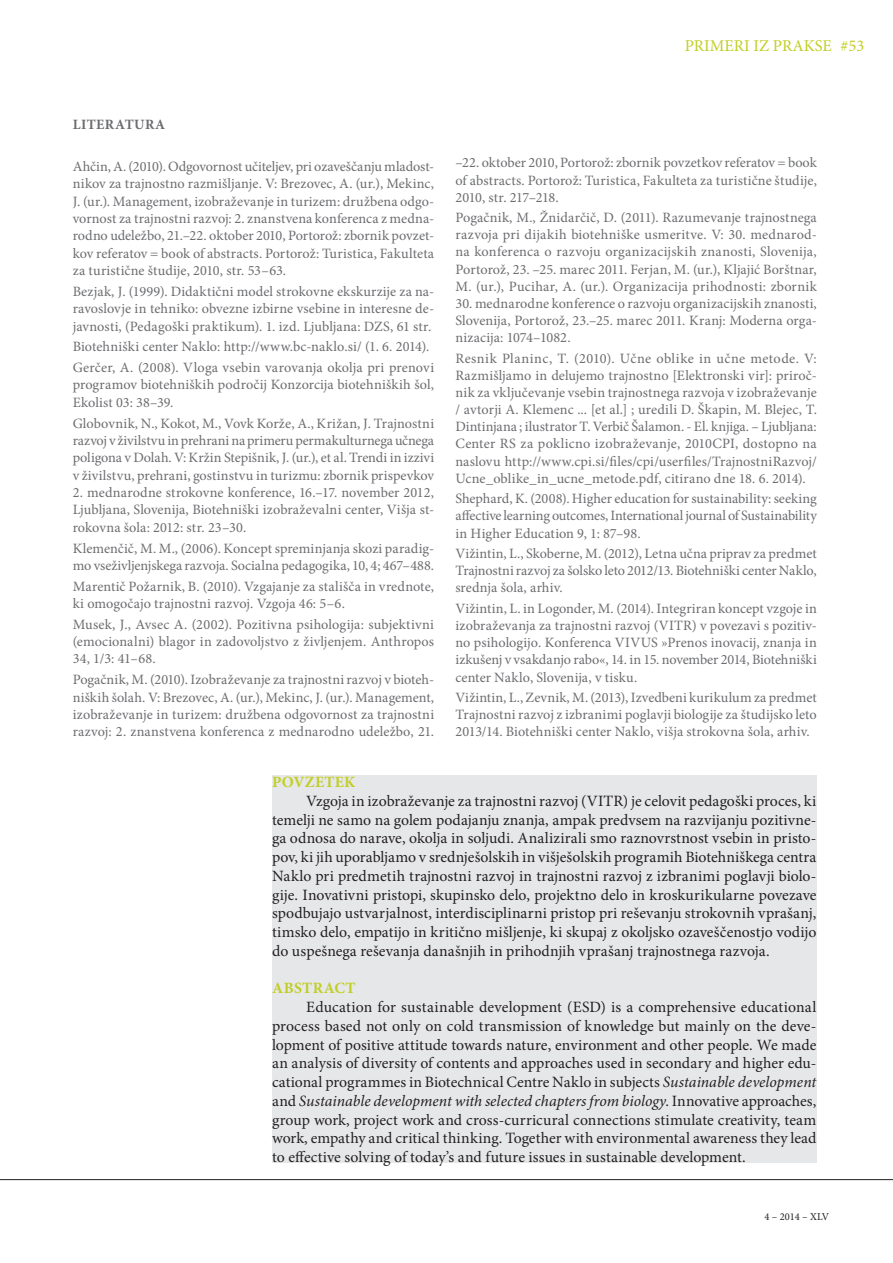
<style>
.page{position:relative;width:893px;height:1263px;background:#fff}
.page>*{position:absolute;margin:0;border:0;box-sizing:border-box;transform-origin:0 0}
.t1{font:16.5px "Minion Pro";color:#c1ce23}
.t2{font:15.75px/18.8px "Minion Pro";color:#231f20;text-align:justify}
.t3{font:700 15.75px "Minion Pro";color:#c1ce23}
.t4{font:14.25px/17.1px "Minion Pro";letter-spacing:.005em;color:#6c6d70;text-align:justify}
.t5{font:700 14.25px "Minion Pro";color:#6c6d70}
.t6{font:10.5px "Minion Pro";color:#231f20}
.s1{font-style:italic}
</style>
<div class="page">
<hr style="left:0;top:1179px;width:893px;height:1px;background:#231f20">
<div style="left:272px;top:776px;width:544px;height:387px;background:#e6e7e9"></div>
<p class="t1" style="left:685px;top:35px;width:181px">PRIMERI IZ PRAKSE #53</p>
<p class="t5" style="left:73px;top:115px;width:19px">LITERATURA</p>
<p class="t4" style="left:73px;top:158px;width:363px">Ahčin, A. (2010). Odgovornost učiteljev, pri ozaveščanju mladost&shy;nikov za trajnostno razmišljanje. V: Brezovec, A. (ur.), Mekinc, J. (ur.). Management, izobraževanje in turizem: družbena odgo&shy;vornost za trajnostni razvoj: 2. znanstvena konferenca z medna&shy;rodno udeležbo, 21.–22. oktober 2010, Portorož: zbornik povzet&shy;kov referatov = book of abstracts. Portorož: Turistica, Fakulteta za turistične študije, 2010, str. 53–63.</p>
<p class="t4" style="left:73px;top:283px;width:363px">Bezjak, J. (1999). Didaktični model strokovne ekskurzije za na&shy;ravoslovje in tehniko: obvezne izbirne vsebine in interesne de&shy;javnosti, (Pedagoški praktikum). 1. izd. Ljubljana: DZS, 61 str.</p>
<p class="t4" style="left:73px;top:336px;width:363px;line-height:20.7px">Biotehniški center Naklo: http://www.bc-naklo.si/ (1. 6. 2014).<br>Gerčer, A. (2008). Vloga vsebin varovanja okolja pri prenovi</p>
<p class="t4" style="left:73px;top:376px;width:363px">programov biotehniških področij Konzorcija biotehniških šol,<br>Ekolist 03: 38–39.</p>
<p class="t4" style="left:73px;top:414px;width:363px">Globovnik, N., Kokot, M., Vovk Korže, A., Križan, J. Trajnostni razvoj v živilstvu in prehrani na primeru permakulturnega učnega poligona v Dolah. V: Kržin Stepišnik, J. (ur.), et al. Trendi in izzivi v živilstvu, prehrani, gostinstvu in turizmu: zbornik prispevkov</p>
<p class="t4" style="left:73px;top:484px;width:363px">2. mednarodne strokovne konference, 16.–17. november 2012, Ljubljana, Slovenija, Biotehniški izobraževalni center, Višja st&shy;rokovna šola: 2012: str. 23–30.</p>
<p class="t4" style="left:73px;top:539px;width:363px">Klemenčič, M. M., (2006). Koncept spreminjanja skozi paradig&shy;mo vseživljenjskega razvoja. Socialna pedagogika, 10, 4; 467–488.</p>
<p class="t4" style="left:73px;top:577px;width:363px">Marentič Požarnik, B. (2010). Vzgajanje za stališča in vrednote, ki omogočajo trajnostni razvoj. Vzgoja 46: 5–6.</p>
<p class="t4" style="left:73px;top:615px;width:363px">Musek, J., Avsec A. (2002). Pozitivna psihologija: subjektivni (emocionalni) blagor in zadovoljstvo z življenjem. Anthropos 34, 1/3: 41–68.</p>
<p class="t4" style="left:73px;top:671px;width:363px">Pogačnik, M. (2010). Izobraževanje za trajnostni razvoj v bioteh&shy;niških šolah. V: Brezovec, A. (ur.), Mekinc, J. (ur.). Management, izobraževanje in turizem: družbena odgovornost za trajnostni razvoj: 2. znanstvena konferenca z mednarodno udeležbo, 21.</p>
<p class="t4" style="left:455px;top:154px;width:363px">–22. oktober 2010, Portorož: zbornik povzetkov referatov = book of abstracts. Portorož: Turistica, Fakulteta za turistične študije, 2010, str. 217–218.</p>
<p class="t4" style="left:455px;top:209px;width:363px">Pogačnik, M., Žnidarčič, D. (2011). Razumevanje trajnostnega razvoja pri dijakih biotehniške usmeritve. V: 30. mednarod&shy;na konferenca o razvoju organizacijskih znanosti, Slovenija, Portorož, 23. –25. marec 2011. Ferjan, M. (ur.), Kljajić Borštnar, M. (ur.), Pucihar, A. (ur.). Organizacija prihodnosti: zbornik</p>
<p class="t4" style="left:455px;top:295px;width:363px">30. mednarodne konference o razvoju organizacijskih znanosti, Slovenija, Portorož, 23.–25. marec 2011. Kranj: Moderna orga&shy;nizacija: 1074–1082.</p>
<p class="t4" style="left:455px;top:350px;width:363px">Resnik Planinc, T. (2010). Učne oblike in učne metode. V:<br>Razmišljamo in delujemo trajnostno [Elektronski vir]: priroč&shy;nik za vključevanje vsebin trajnostnega razvoja v izobraževanje / avtorji A. Klemenc ... [et al.] ; uredili D. Škapin, M. Blejec, T.<br>Dintinjana ; ilustrator T. Verbič Šalamon. - El. knjiga. – Ljubljana:<br>Center RS za poklicno izobraževanje, 2010CPI, dostopno na naslovu http://www.cpi.si/files/cpi/userfiles/TrajnostniRazvoj/ Ucne_oblike_in_ucne_metode.pdf, citirano dne 18. 6. 2014).</p>
<p class="t4" style="left:455px;top:490px;width:363px">Shephard, K. (2008). Higher education for sustainability: seeking affective learning outcomes, International journal of Sustainability in Higher Education 9, 1: 87–98.</p>
<p class="t4" style="left:455px;top:545px;width:363px">Vižintin, L., Skoberne, M. (2012), Letna učna priprav za predmet Trajnostni razvoj za šolsko leto 2012/13. Biotehniški center Naklo, srednja šola, arhiv.</p>
<p class="t4" style="left:455px;top:600px;width:363px">Vižintin, L. in Logonder, M. (2014). Integriran koncept vzgoje in izobraževanja za trajnostni razvoj (VITR) v povezavi s pozitiv&shy;no psihologijo. Konferenca VIVUS »Prenos inovacij, znanja in izkušenj v vsakdanjo rabo«, 14. in 15. november 2014, Biotehniški center Naklo, Slovenija, v tisku.</p>
<p class="t4" style="left:455px;top:689px;width:363px">Vižintin, L., Zevnik, M. (2013), Izvedbeni kurikulum za predmet Trajnostni razvoj z izbranimi poglavji biologije za študijsko leto 2013/14. Biotehniški center Naklo, višja strokovna šola, arhiv.</p>
<p class="t3" style="left:272px;top:771px;width:22px">POVZETEK</p>
<p class="t2" style="left:272px;top:791px;width:546px;text-indent:34px">Vzgoja in izobraževanje za trajnostni razvoj (VITR) je celovit pedagoški proces, ki temelji ne samo na golem podajanju znanja, ampak predvsem na razvijanju pozitivne&shy;ga odnosa do narave, okolja in soljudi. Analizirali smo raznovrstnost vsebin in pristo&shy;pov, ki jih uporabljamo v srednješolskih in višješolskih programih Biotehniškega centra Naklo pri predmetih trajnostni razvoj in trajnostni razvoj z izbranimi poglavji biolo&shy;gije. Inovativni pristopi, skupinsko delo, projektno delo in kroskurikularne povezave spodbujajo ustvarjalnost, interdisciplinarni pristop pri reševanju strokovnih vprašanj, timsko delo, empatijo in kritično mišljenje, ki skupaj z okoljsko ozaveščenostjo vodijo do uspešnega reševanja današnjih in prihodnjih vprašanj trajnostnega razvoja.</p>
<p class="t3" style="left:272px;top:977px;width:23px">ABSTRACT</p>
<p class="t2" style="left:272px;top:998px;width:546px;text-indent:34px">Education for sustainable development (ESD) is a comprehensive educational process based not only on cold transmission of knowledge but mainly on the deve&shy;lopment of positive attitude towards nature, environment and other people. We made an analysis of diversity of contents and approaches used in secondary and higher edu&shy;cational programmes in Biotechnical Centre Naklo in subjects <span class="s1">Sustainable development </span>and <span class="s1">Sustainable development with selected chapters from biology</span>. Innovative approaches, group work, project work and cross-curricural connections stimulate creativity, team work, empathy and critical thinking. Together with environmental awareness they lead to effective solving of today’s and future issues in sustainable development.</p>
<p class="t6" style="left:764px;top:1210px;width:66px">4 – 2014 – XLV</p>
</div>
